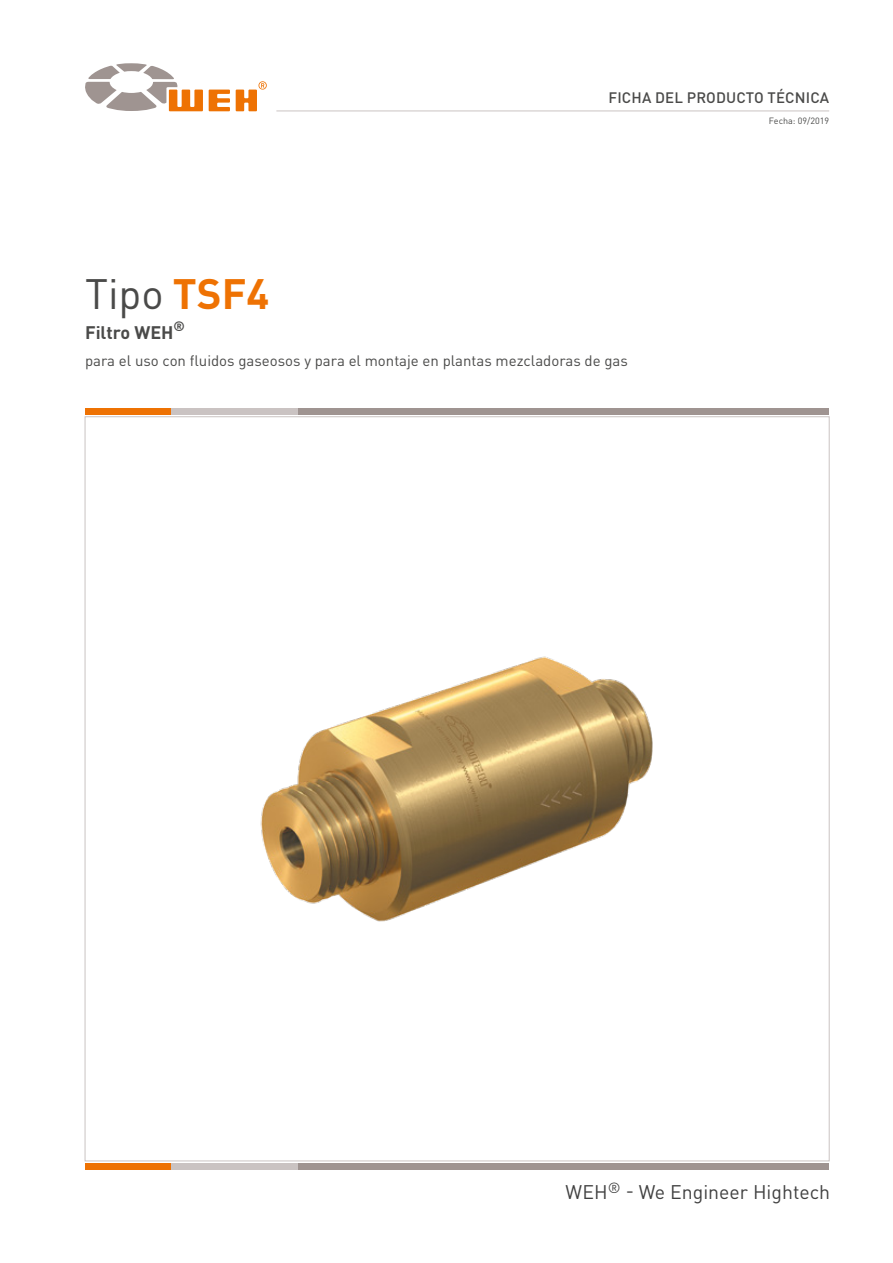
<style>
.page{position:relative;width:893px;height:1263px;background:#fff}
.page>*{position:absolute;margin:0;border:0;box-sizing:border-box;transform-origin:0 0}
.t1{font:42px "DIN Pro";color:#4a4a49}
.t2{font:19.5px "DIN Pro";color:#000}
.t3{font:700 18px "DIN Pro";color:#4a4a49}
.t4{font:15px "DIN Pro";color:#4a4a49}
.t5{font:500 15px "DIN Pro";letter-spacing:.01em;color:#4a4a49}
.t6{font:9px "DIN Pro";color:#4a4a49}
.s1{font-weight:700;color:#ee7203}
</style>
<div class="page">
<hr style="left:276px;top:111px;width:553px;height:1px;background:#cac3c2">
<div style="left:298px;top:408px;width:531px;height:7px;background:#9f9491"></div>
<div style="left:170px;top:408px;width:128px;height:7px;background:#cac3c2"></div>
<div style="left:85px;top:408px;width:85px;height:7px;background:#ee7203"></div>
<div style="left:298px;top:1163px;width:531px;height:6px;background:#9f9491"></div>
<div style="left:170px;top:1163px;width:128px;height:6px;background:#cac3c2"></div>
<div style="left:85px;top:1163px;width:85px;height:6px;background:#ee7203"></div>
<svg style="left:85px;top:63px;width:118px;height:48px"></svg>
<svg style="left:209px;top:90px;width:21px;height:21px"></svg>
<svg style="left:236px;top:81px;width:31px;height:30px"></svg>
<img style="left:260px;top:656px;width:393px;height:266px">
<p class="t5" style="left:608px;top:85px;width:222px">FICHA DEL PRODUCTO TÉCNICA</p>
<p class="t6" style="left:769px;top:113px;width:62px">Fecha: 09/2019</p>
<h1 class="t1" style="left:85px;top:260px;width:186px">Tipo <span class="s1">TSF4</span></h1>
<p class="t3" style="left:85px;top:317px;width:101px">Filtro WEH<sup>®</sup></p>
<p class="t4" style="left:85px;top:348px;width:544px">para el uso con fluidos gaseosos y para el montaje en plantas mezcladoras de gas</p>
<h2 class="t2" style="left:566px;top:1177px;width:266px">WEH<sup>®</sup> - We Engineer Hightech</h2>
</div>
